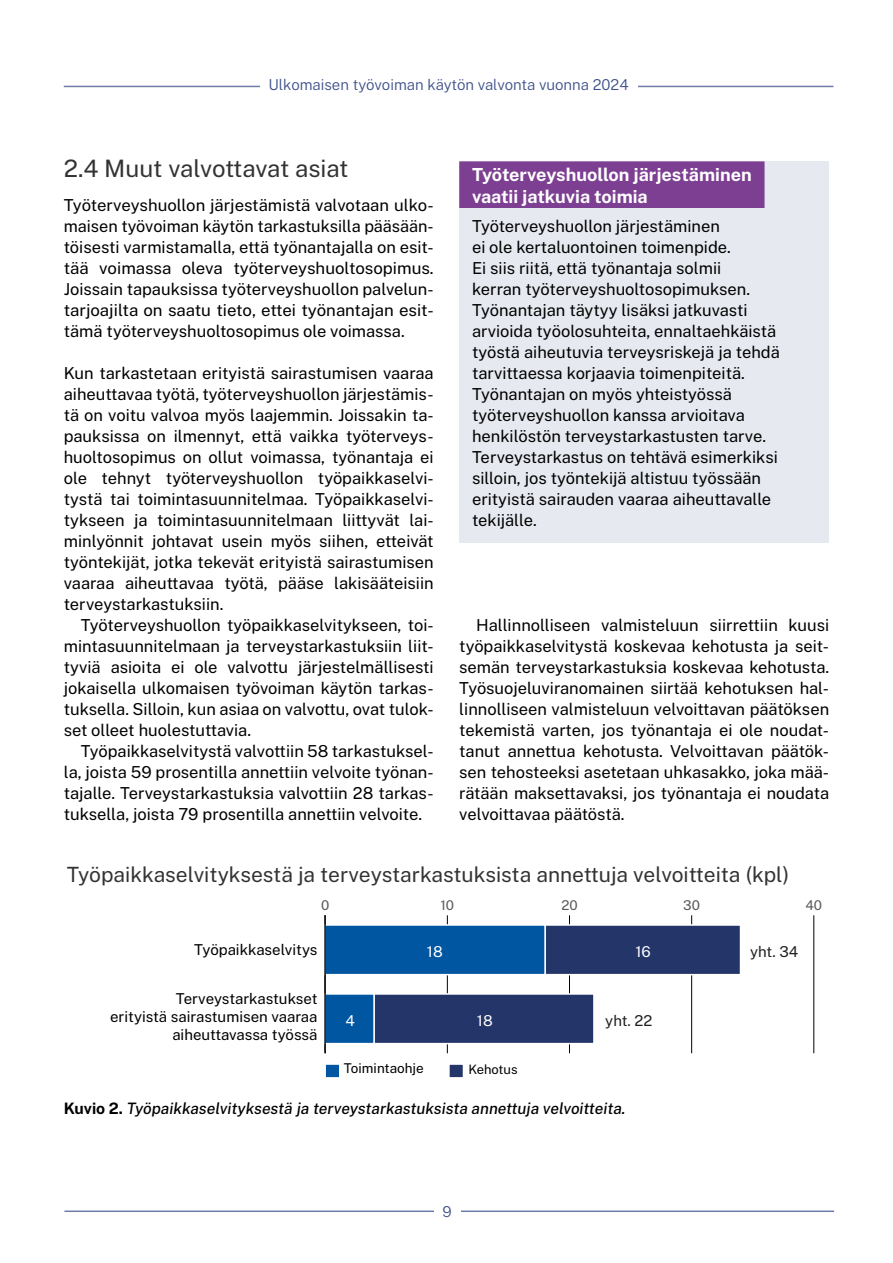
<style>
.page{position:relative;width:893px;height:1263px;background:#fff}
.page>*{position:absolute;margin:0;border:0;box-sizing:border-box;transform-origin:0 0}
.Väliotsikko{font:24px "Public Sans";letter-spacing:-.01em;color:#333}
.t1{font:21px "Public Sans";letter-spacing:-.005em;color:#333}
.Korostusotsikko_2r{font:700 18px/21.6px "Public Sans";color:#fff}
.Alkuleipis_ylavali{font:16.5px/21px "Public Sans";color:#000}
.Leipis{font:16.5px/21px "Public Sans";letter-spacing:-.005em;color:#000;text-align:justify}
.t2{font:italic 500 15.75px "Public Sans";color:#000}
.t3{font:15px/18px "Public Sans";color:#000;text-align:right}
.t4{font:300 15px "Public Sans";color:#3e508a}
.t5{font:15px "Public Sans";color:#231f20}
.t6{font:15px "Public Sans";color:#fff}
.t7{font:13.5px "Public Sans";color:#000}
.t8{font:13.5px "Public Sans";color:#58595b}
.t9{font:12.9px "Public Sans";color:#000}
.s1{font-weight:700;font-style:normal}
</style>
<div class="page">
<hr style="left:64px;top:86px;width:769px;height:1px;background:#6e7ca7">
<div style="left:260px;top:68px;width:377px;height:34px;background:#fff"></div>
<hr style="left:64px;top:1210px;width:770px;height:2px;background:#6e7ca7">
<div style="left:434px;top:1194px;width:26px;height:35px;background:#fff"></div>
<hr style="left:447px;top:915px;width:1px;height:138px;background:#000">
<hr style="left:569px;top:915px;width:1px;height:138px;background:#000">
<hr style="left:691px;top:915px;width:1px;height:138px;background:#000">
<hr style="left:813px;top:915px;width:1px;height:138px;background:#000">
<hr style="left:324px;top:915px;width:2px;height:138px;background:#000">
<div style="left:545px;top:925px;width:195px;height:50px;background:#233569"></div>
<div style="left:544px;top:924px;width:197px;height:51px;border:2px solid #fff"></div>
<div style="left:374px;top:994px;width:220px;height:49px;background:#233569"></div>
<div style="left:373px;top:993px;width:222px;height:51px;border:2px solid #fff"></div>
<div style="left:325px;top:925px;width:220px;height:50px;background:#0056a0"></div>
<div style="left:324px;top:924px;width:222px;height:51px;border:2px solid #fff"></div>
<div style="left:325px;top:994px;width:49px;height:49px;background:#0056a0"></div>
<div style="left:324px;top:993px;width:51px;height:51px;border:2px solid #fff"></div>
<hr style="left:324px;top:915px;width:2px;height:136px;background:#231f20">
<div style="left:325px;top:1064px;width:15px;height:14px;background:#0056a0"></div>
<div style="left:324px;top:1063px;width:16px;height:15px;border:2px solid #fff"></div>
<div style="left:449px;top:1064px;width:14px;height:14px;background:#233569"></div>
<div style="left:448px;top:1063px;width:16px;height:15px;border:2px solid #fff"></div>
<div style="left:459px;top:161px;width:370px;height:54px;background:#e7e9f0"></div>
<div style="left:459px;top:161px;width:305px;height:50px;background:#7d3f92"></div>
<div style="left:459px;top:208px;width:370px;height:335px;background:#e7e9f0"></div>
<p class="t4" style="left:269px;top:75px;width:362px">Ulkomaisen työvoiman käytön valvonta vuonna 2024</p>
<h3 class="Väliotsikko" style="left:64px;top:151px;width:286px">2.4 Muut valvottavat asiat</h3>
<p class="Alkuleipis_ylavali" style="left:64px;top:194px;width:371px">Työterveyshuollon järjestämistä valvotaan ulko&shy;maisen työvoiman käytön tarkastuksilla pääsään&shy;töisesti varmistamalla, että työnantajalla on esit&shy;tää voimassa oleva työterveyshuoltosopimus.<br>Joissain tapauksissa työterveyshuollon palvelun&shy;tarjoajilta on saatu tieto, ettei työnantajan esit&shy;tämä työterveyshuoltosopimus ole voimassa.</p>
<p class="Alkuleipis_ylavali" style="left:64px;top:362px;width:371px">Kun tarkastetaan erityistä sairastumisen vaaraa aiheuttavaa työtä, työterveyshuollon järjestämis&shy;tä on voitu valvoa myös laajemmin. Joissakin ta&shy;pauksissa on ilmennyt, että vaikka työterveys&shy;huoltosopimus on ollut voimassa, työnantaja ei ole tehnyt työterveyshuollon työpaikkaselvi&shy;tystä tai toimintasuunnitelmaa. Työpaikkaselvi&shy;tykseen ja toimintasuunnitelmaan liittyvät lai&shy;minlyönnit johtavat usein myös siihen, etteivät työntekijät, jotka tekevät erityistä sairastumisen vaaraa aiheuttavaa työtä, pääse lakisääteisiin terveystarkastuksiin.</p>
<p class="Leipis" style="left:64px;top:614px;width:371px;text-indent:17px">Työterveyshuollon työpaikkaselvitykseen, toi&shy;mintasuunnitelmaan ja terveystarkastuksiin liit&shy;tyviä asioita ei ole valvottu järjestelmällisesti jokaisella ulkomaisen työvoiman käytön tarkas&shy;tuksella. Silloin, kun asiaa on valvottu, ovat tulok&shy;set olleet huolestuttavia.</p>
<p class="Leipis" style="left:64px;top:740px;width:371px;text-indent:17px">Työpaikkaselvitystä valvottiin 58 tarkastuksel&shy;la, joista 59 prosentilla annettiin velvoite työnan&shy;tajalle. Terveystarkastuksia valvottiin 28 tarkas&shy;tuksella, joista 79 prosentilla annettiin velvoite.</p>
<h3 class="Korostusotsikko_2r" style="left:472px;top:163px;width:281px">Työterveyshuollon järjestäminen vaatii jatkuvia toimia</h3>
<p class="Alkuleipis_ylavali" style="left:472px;top:215px;width:309px">Työterveyshuollon järjestäminen<br>ei ole kertaluontoinen toimenpide.<br>Ei siis riitä, että työnantaja solmii<br>kerran työterveyshuoltosopimuksen.<br>Työnantajan täytyy lisäksi jatkuvasti arvioida työolosuhteita, ennaltaehkäistä työstä aiheutuvia terveysriskejä ja tehdä tarvittaessa korjaavia toimenpiteitä.<br>Työnantajan on myös yhteistyössä työterveyshuollon kanssa arvioitava henkilöstön terveystarkastusten tarve.<br>Terveystarkastus on tehtävä esimerkiksi silloin, jos työntekijä altistuu työssään erityistä sairauden vaaraa aiheuttavalle tekijälle.</p>
<p class="Leipis" style="left:459px;top:614px;width:372px;text-indent:17px">Hallinnolliseen valmisteluun siirrettiin kuusi työpaikkaselvitystä koskevaa kehotusta ja seit&shy;semän terveystarkastuksia koskevaa kehotusta.<br>Työsuojeluviranomainen siirtää kehotuksen hal&shy;linnolliseen valmisteluun velvoittavan päätöksen tekemistä varten, jos työnantaja ei ole noudat&shy;tanut annettua kehotusta. Velvoittavan päätök&shy;sen tehosteeksi asetetaan uhkasakko, joka mää&shy;rätään maksettavaksi, jos työnantaja ei noudata velvoittavaa päätöstä.</p>
<p class="t1" style="left:67px;top:859px;width:724px">Työpaikkaselvityksestä ja terveystarkastuksista annettuja velvoitteita (kpl)</p>
<p class="t8" style="left:321px;top:895px;width:10px">0</p>
<p class="t8" style="left:440px;top:895px;width:15px">10</p>
<p class="t8" style="left:561px;top:895px;width:18px">20</p>
<p class="t8" style="left:683px;top:895px;width:18px">30</p>
<p class="t8" style="left:805px;top:895px;width:18px">40</p>
<p class="t3" style="left:194px;top:939px;width:125px">Työpaikkaselvitys</p>
<p class="t6" style="left:427px;top:941px;width:17px">18</p>
<p class="t6" style="left:635px;top:941px;width:17px">16</p>
<p class="t5" style="left:750px;top:941px;width:49px">yht. 34</p>
<p class="t3" style="left:110px;top:989px;width:209px">Terveystarkastukset<br>erityistä sairastumisen vaaraa aiheuttavassa työssä</p>
<p class="t6" style="left:345px;top:1010px;width:11px">4</p>
<p class="t6" style="left:477px;top:1010px;width:17px">18</p>
<p class="t5" style="left:605px;top:1010px;width:48px">yht. 22</p>
<p class="t7" style="left:344px;top:1059px;width:81px">Toimintaohje</p>
<p class="t9" style="left:468px;top:1060px;width:51px">Kehotus</p>
<p class="t2" style="left:64px;top:1097px;width:563px"><span class="s1">Kuvio 2.</span> Työpaikkaselvityksestä ja terveystarkastuksista annettuja velvoitteita.</p>
<p class="t4" style="left:443px;top:1201px;width:11px">9</p>
</div>
